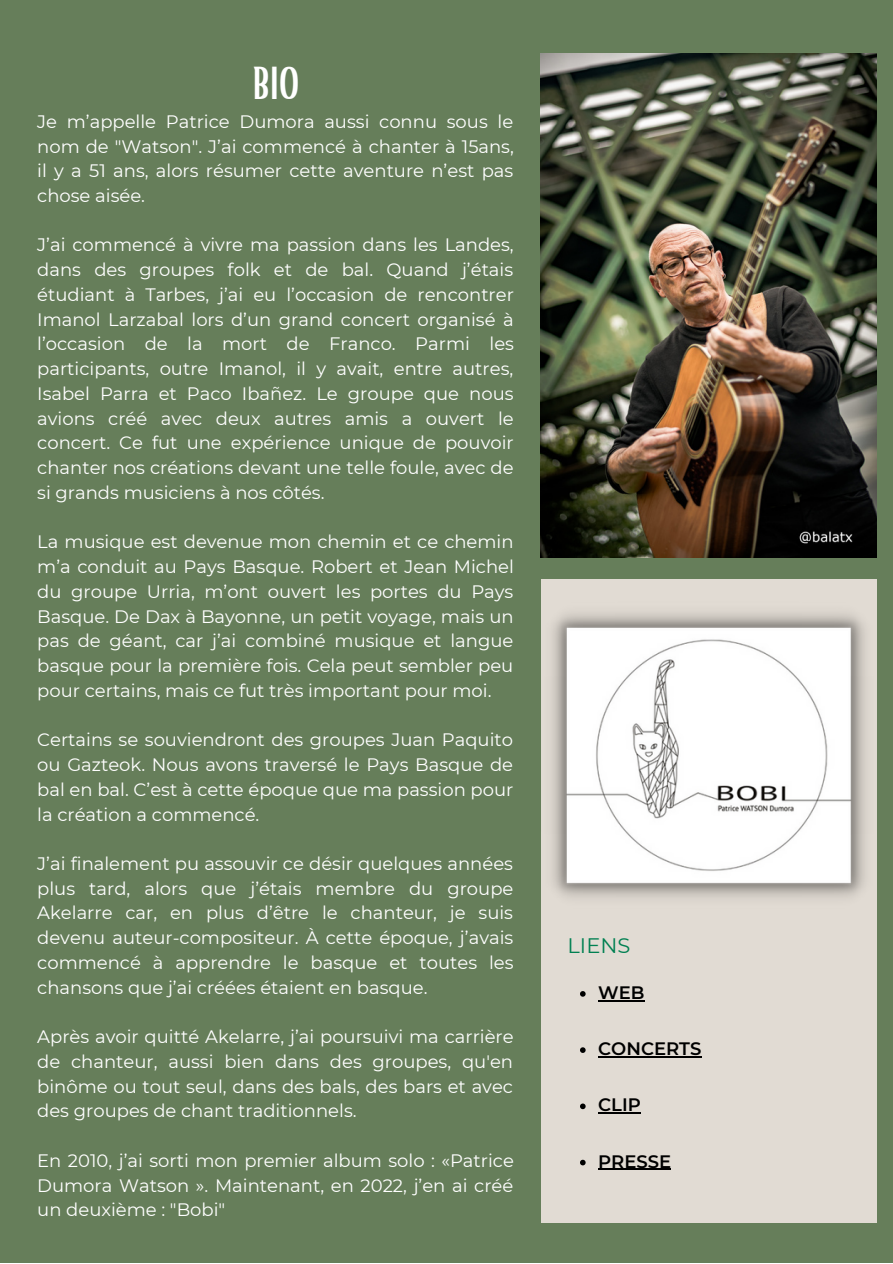
<style>
.page{position:relative;width:893px;height:1264px;background:#fff}
.page>*{position:absolute;margin:0;border:0;box-sizing:border-box;transform-origin:0 0}
.t1{font:45px "Bright";color:#fff}
.t2{font:21px "Montserrat";color:#008051}
.t3{font:18px/24.8px "Montserrat";color:#fff;text-align:justify}
.t4{font:600 18px "Montserrat";color:#000}
</style>
<div class="page">
<div style="left:0;top:0;width:892px;height:1262px;background:#667e5a"></div>
<img style="left:541px;top:54px;width:335px;height:504px">
<div style="left:541px;top:579px;width:335px;height:643px;background:#e1dbd3"></div>
<img style="left:552px;top:613px;width:313px;height:285px">
<svg style="left:580px;top:991px;width:5px;height:5px"></svg>
<hr style="left:598px;top:1000px;width:46px;height:1px;background:#000">
<svg style="left:580px;top:1047px;width:5px;height:5px"></svg>
<hr style="left:598px;top:1056px;width:103px;height:1px;background:#000">
<svg style="left:580px;top:1103px;width:5px;height:6px"></svg>
<hr style="left:598px;top:1112px;width:42px;height:1px;background:#000">
<svg style="left:580px;top:1159px;width:5px;height:6px"></svg>
<hr style="left:598px;top:1168px;width:73px;height:1px;background:#000">
<p class="t1" style="left:252px;top:54px;width:49px">BIO</p>
<p class="t3" style="left:37px;top:109px;width:478px">Je m’appelle Patrice Dumora aussi connu sous le nom de "Watson". J’ai commencé à chanter à 15ans, il y a 51 ans, alors résumer cette aventure n’est pas chose aisée.</p>
<p class="t3" style="left:37px;top:233px;width:478px">J’ai commencé à vivre ma passion dans les Landes, dans des groupes folk et de bal. Quand j’étais étudiant à Tarbes, j’ai eu l’occasion de rencontrer Imanol Larzabal lors d’un grand concert organisé à l’occasion de la mort de Franco. Parmi les participants, outre Imanol, il y avait, entre autres, Isabel Parra et Paco Ibañez. Le groupe que nous avions créé avec deux autres amis a ouvert le concert. Ce fut une expérience unique de pouvoir chanter nos créations devant une telle foule, avec de si grands musiciens à nos côtés.</p>
<p class="t3" style="left:37px;top:529px;width:478px">La musique est devenue mon chemin et ce chemin m’a conduit au Pays Basque. Robert et Jean Michel du groupe Urria, m’ont ouvert les portes du Pays Basque. De Dax à Bayonne, un petit voyage, mais un pas de géant, car j’ai combiné musique et langue basque pour la première fois. Cela peut sembler peu pour certains, mais ce fut très important pour moi.</p>
<p class="t3" style="left:37px;top:727px;width:477px">Certains se souviendront des groupes Juan Paquito ou Gazteok. Nous avons traversé le Pays Basque de bal en bal. C’est à cette époque que ma passion pour la création a commencé.</p>
<p class="t3" style="left:37px;top:851px;width:478px">J’ai finalement pu assouvir ce désir quelques années plus tard, alors que j’étais membre du groupe Akelarre car, en plus d’être le chanteur, je suis devenu auteur-compositeur. À cette époque, j’avais commencé à apprendre le basque et toutes les chansons que j’ai créées étaient en basque.</p>
<p class="t3" style="left:37px;top:1024px;width:478px">Après avoir quitté Akelarre, j’ai poursuivi ma carrière de chanteur, aussi bien dans des groupes, qu'en binôme ou tout seul, dans des bals, des bars et avec des groupes de chant traditionnels.</p>
<p class="t3" style="left:37px;top:1147px;width:478px">En 2010, j’ai sorti mon premier album solo : «Patrice Dumora Watson ». Maintenant, en 2022, j’en ai créé un deuxième : "Bobi"</p>
<p class="t2" style="left:567px;top:932px;width:64px">LIENS</p>
<p class="t4" style="left:598px;top:981px;width:48px">WEB</p>
<p class="t4" style="left:598px;top:1037px;width:105px">CONCERTS</p>
<p class="t4" style="left:598px;top:1093px;width:44px">CLIP</p>
<p class="t4" style="left:598px;top:1150px;width:74px">PRESSE</p>
</div>
